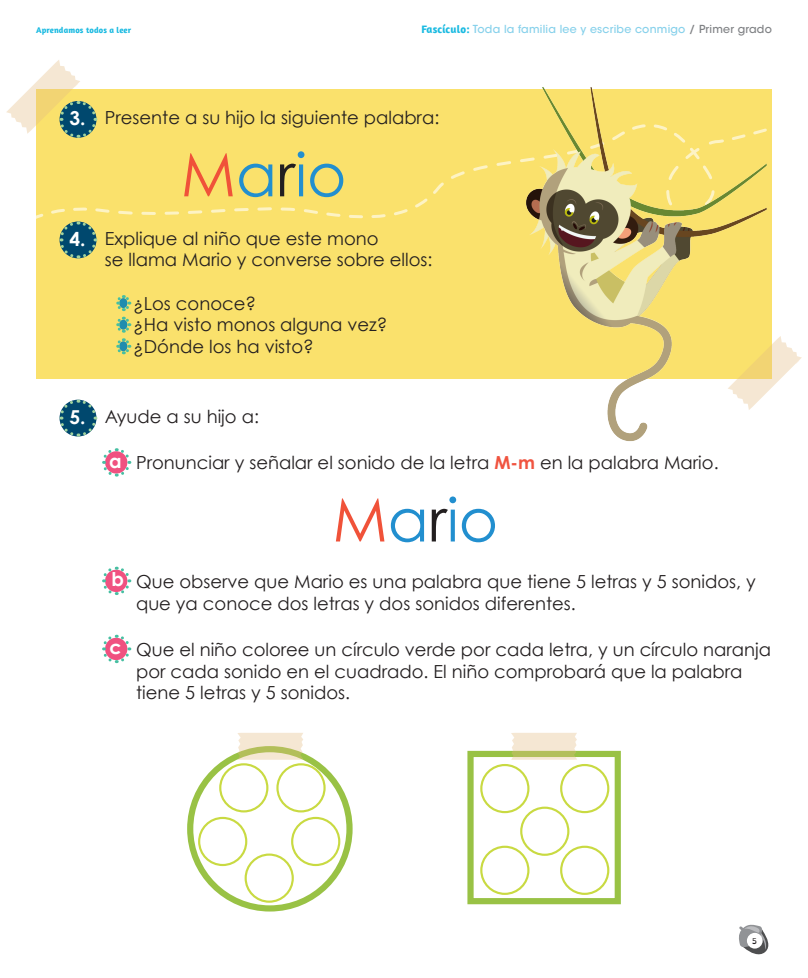
<style>
.page{position:relative;width:808px;height:978px;background:#fff}
.page>*{position:absolute;margin:0;border:0;box-sizing:border-box;transform-origin:0 0}
.t1{font:60px "Century Gothic";color:#228fcf}
.t2{font:700 19.2px "Century Gothic";color:#fff}
.t3{font:700 19px "Century Gothic";color:#fff}
.t4{font:18px/21.6px "Century Gothic";color:#231f20}
.t5{font:500 11px "ITC Avant Garde Std";letter-spacing:.02em;color:#87d1eb}
.t6{font:700 8.5px "Amaranth";letter-spacing:.02em;color:#1abae1}
.t7{font:8px "Open Dyslexic Alta";color:#231f20}
.s1{font-family:"Amaranth";font-weight:700;color:#1abae1}
.s2{color:#808285}
.s3{color:#f05239}
.s4{color:#231f20}
.s5{font-weight:700;color:#f05440}
</style>
<div class="page">
<svg style="left:739px;top:924px;width:30px;height:31px"></svg>
<div style="left:747px;top:933px;width:16px;height:16px;background:#fff;border-radius:50%"></div>
<div style="left:36px;top:89px;width:736px;height:289px;background:#fae16c"></div>
<svg style="left:116px;top:295px;width:16px;height:60px"></svg>
<svg style="left:59px;top:399px;width:39px;height:38px"></svg>
<svg style="left:102px;top:448px;width:30px;height:29px"></svg>
<svg style="left:102px;top:566px;width:30px;height:29px"></svg>
<svg style="left:102px;top:634px;width:30px;height:30px"></svg>
<svg style="left:6px;top:60px;width:92px;height:62px"></svg>
<svg style="left:60px;top:246px;width:36px;height:13px"></svg>
<svg style="left:19px;top:122px;width:409px;height:124px"></svg>
<img style="left:431px;top:87px;width:366px;height:354px">
<svg style="left:190px;top:749px;width:159px;height:159px"></svg>
<div style="left:187px;top:746px;width:166px;height:166px;border:6px solid #99c245;border-radius:50%"></div>
<div style="left:467px;top:751px;width:154px;height:153px;background:#fff;border:6px solid #99c245"></div>
<svg style="left:237px;top:733px;width:67px;height:27px;background:#e5deb8"></svg>
<svg style="left:511px;top:733px;width:66px;height:27px;background:#e6deb8"></svg>
<div style="left:220px;top:764px;width:47px;height:47px;background:#fff;border-radius:50%"></div>
<div style="left:219px;top:763px;width:49px;height:49px;border:2px solid #c9da42;border-radius:50%"></div>
<div style="left:560px;top:846px;width:49px;height:49px;border:2px solid #c9da42;border-radius:50%"></div>
<div style="left:277px;top:764px;width:48px;height:47px;background:#fff;border-radius:50%"></div>
<div style="left:276px;top:763px;width:50px;height:49px;border:2px solid #c9da42;border-radius:50%"></div>
<div style="left:480px;top:846px;width:49px;height:49px;border:2px solid #c9da42;border-radius:50%"></div>
<div style="left:199px;top:818px;width:47px;height:47px;background:#fff;border-radius:50%"></div>
<div style="left:198px;top:817px;width:49px;height:49px;border:2px solid #c9da42;border-radius:50%"></div>
<div style="left:560px;top:764px;width:49px;height:49px;border:2px solid #c9da42;border-radius:50%"></div>
<div style="left:292px;top:818px;width:47px;height:47px;background:#fff;border-radius:50%"></div>
<div style="left:291px;top:817px;width:49px;height:49px;border:2px solid #c9da42;border-radius:50%"></div>
<div style="left:480px;top:764px;width:49px;height:49px;border:2px solid #c9da42;border-radius:50%"></div>
<div style="left:246px;top:855px;width:47px;height:47px;background:#fff;border-radius:50%"></div>
<div style="left:245px;top:853px;width:49px;height:50px;border:2px solid #c9da42;border-radius:50%"></div>
<div style="left:520px;top:807px;width:49px;height:49px;border:2px solid #c9da42;border-radius:50%"></div>
<p class="t6" style="left:36px;top:25px;width:97px">Aprendamos todos a leer</p>
<p class="t5" style="left:421px;top:23px;width:352px"><span class="s1">Fascículo:</span> Toda la familia lee y escribe conmigo <span class="s2">/ Primer grado</span></p>
<p class="t2" style="left:69px;top:106px;width:18px">3.</p>
<p class="t4" style="left:105px;top:107px;width:336px">Presente a su hijo la siguiente palabra:</p>
<p class="t1" style="left:181px;top:138px;width:167px"><span class="s3">M</span>a<span class="s4">r</span>io</p>
<p class="t2" style="left:69px;top:226px;width:18px">4.</p>
<p class="t4" style="left:105px;top:227px;width:275px">Explique al niño que este mono</p>
<p class="t4" style="left:105px;top:249px;width:329px">se llama Mario y converse sobre ellos:</p>
<p class="t4" style="left:133px;top:292px;width:124px">¿Los conoce?</p>
<p class="t4" style="left:133px;top:314px;width:256px">¿Ha visto monos alguna vez?</p>
<p class="t4" style="left:133px;top:335px;width:182px">¿Dónde los ha visto?</p>
<p class="t2" style="left:69px;top:405px;width:18px">5.</p>
<p class="t4" style="left:105px;top:405px;width:156px">Ayude a su hijo a:</p>
<p class="t3" style="left:109px;top:449px;width:14px">a</p>
<p class="t4" style="left:136px;top:452px;width:584px">Pronunciar y señalar el sonido de la letra <span class="s5">M-m</span> en la palabra Mario.</p>
<p class="t1" style="left:333px;top:483px;width:167px"><span class="s3">M</span>a<span class="s4">r</span>io</p>
<p class="t3" style="left:112px;top:568px;width:14px">b</p>
<p class="t4" style="left:136px;top:570px;width:621px">Que observe que Mario es una palabra que tiene 5 letras y 5 sonidos, y que ya conoce dos letras y dos sonidos diferentes.</p>
<p class="t3" style="left:109px;top:636px;width:14px">c</p>
<p class="t4" style="left:136px;top:638px;width:636px">Que el niño coloree un círculo verde por cada letra, y un círculo naranja por cada sonido en el cuadrado. El niño comprobará que la palabra tiene 5 letras y 5 sonidos.</p>
<p class="t7" style="left:752px;top:937px;width:6px">5</p>
</div>
